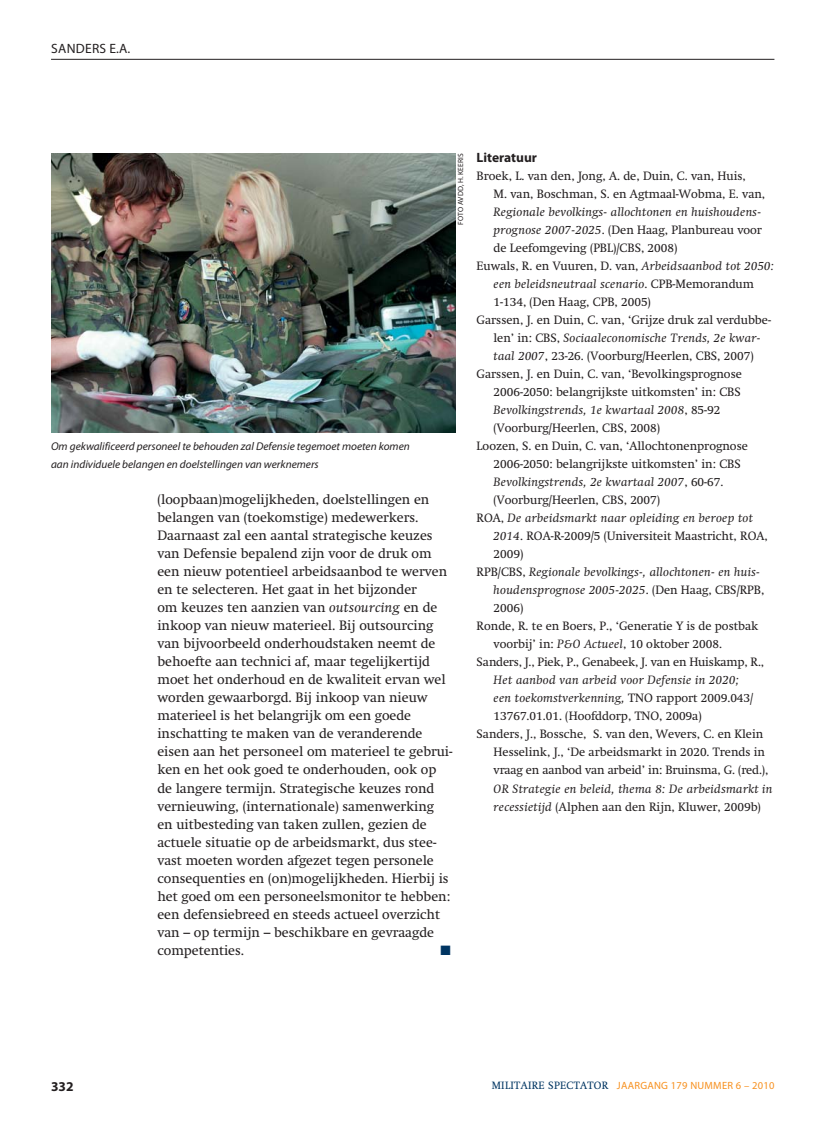
<style>
.page{position:relative;width:817px;height:1136px;background:#fff}
.page>*{position:absolute;margin:0;border:0;box-sizing:border-box;transform-origin:0 0}
.t1{font:13.5px/18px "Swift";color:#231f20}
.t2{font:700 13.5px "Myriad Pro";color:#231f20}
.t3{font:13.5px "Myriad Pro";letter-spacing:.02em;color:#231f20}
.t4{font:13.5px "Zapf Dingbats";color:#003562}
.t5{font:12px/18px "Swift";color:#231f20}
.t6{font:italic 12px/18px "Swift";letter-spacing:.025em;color:#231f20;scale:1.05 1}
.t7{font:italic 11.25px/18px "Myriad Pro";color:#231f20}
.t8{font:10.5px "Myriad Pro";letter-spacing:.025em;color:#f7901e}
.t9{font:7.5px "Myriad Pro";letter-spacing:.02em;color:#231f20}
.s1{font-style:italic}
.s2{font-style:normal}
.s3{font-family:"Swift";color:#003562}
</style>
<div class="page">
<hr style="left:51px;top:59px;width:723px;height:1px;background:#231f20">
<img style="left:51px;top:153px;width:404px;height:279px">
<p class="t3" style="left:51px;top:40px;width:80px">SANDERS E.A.</p>
<p class="t9" style="left:456px;top:224px;width:73px;rotate:-90deg">FOTO AVDD, H. KEERIS</p>
<p class="t7" style="left:51px;top:438px;width:360px">Om gekwalificeerd personeel te behouden zal Defensie tegemoet moeten komen aan individuele belangen en doelstellingen van werknemers</p>
<p class="t1" style="left:157px;top:492px;width:296px">(loopbaan)mogelijkheden, doelstellingen en belangen van (toekomstige) medewerkers.<br>Daarnaast zal een aantal strategische keuzes van Defensie bepalend zijn voor de druk om een nieuw potentieel arbeidsaanbod te werven en te selecteren. Het gaat in het bijzonder<br>om keuzes ten aanzien van <span class="s1">outsourcing</span> en de inkoop van nieuw materieel. Bij outsourcing van bijvoorbeeld onderhoudstaken neemt de behoefte aan technici af, maar tegelijkertijd moet het onderhoud en de kwaliteit ervan wel worden gewaarborgd. Bij inkoop van nieuw materieel is het belangrijk om een goede inschatting te maken van de veranderende eisen aan het personeel om materieel te gebrui&shy;ken en het ook goed te onderhouden, ook op de langere termijn. Strategische keuzes rond vernieuwing, (internationale) samenwerking en uitbesteding van taken zullen, gezien de actuele situatie op de arbeidsmarkt, dus stee&shy;vast moeten worden afgezet tegen personele consequenties en (on)mogelijkheden. Hierbij is het goed om een personeelsmonitor te hebben: een defensiebreed en steeds actueel overzicht van – op termijn – beschikbare en gevraagde competenties.</p>
<p class="t4" style="left:440px;top:943px;width:12px">■</p>
<p class="t2" style="left:476px;top:152px;width:62px">Literatuur</p>
<p class="t5" style="left:493px;top:168px;width:273px;text-indent:-17px">Broek, L. van den, Jong, A. de, Duin, C. van, Huis,<br>M. van, Boschman, S. en Agtmaal-Wobma, E. van,</p>
<p class="t6" style="left:493px;top:204px;width:256px">Regionale bevolkings- allochtonen en huishoudens-</p>
<p class="t5" style="left:493px;top:222px;width:270px"><span class="s1">prognose 2007-2025</span>. (Den Haag, Planbureau voor</p>
<p class="t5" style="left:493px;top:240px;width:185px">de Leefomgeving (PBL)/CBS, 2008)</p>
<p class="t5" style="left:476px;top:258px;width:299px">Euwals, R. en Vuuren, D. van, <span class="s1">Arbeidsaanbod tot 2050:</span></p>
<p class="t6" style="left:493px;top:276px;width:249px">een beleidsneutraal scenario<span class="s2">. CPB-Memorandum</span></p>
<p class="t5" style="left:493px;top:294px;width:159px">1-134, (Den Haag, CPB, 2005)</p>
<p class="t5" style="left:476px;top:312px;width:296px">Garssen, J. en Duin, C. van, ‘Grijze druk zal verdubbe-</p>
<p class="t6" style="left:493px;top:330px;width:255px"><span class="s2">len’ in: CBS,</span> Sociaaleconomische Trends, 2e kwar-</p>
<p class="t5" style="left:493px;top:348px;width:261px"><span class="s1">taal 2007</span>, 23-26. (Voorburg/Heerlen, CBS, 2007)</p>
<p class="t5" style="left:476px;top:366px;width:267px">Garssen, J. en Duin, C. van, ‘Bevolkingsprognose</p>
<p class="t5" style="left:493px;top:384px;width:248px">2006-2050: belangrijkste uitkomsten’ in: CBS</p>
<p class="t6" style="left:493px;top:402px;width:217px">Bevolkingstrends, 1e kwartaal 2008<span class="s2">, 85-92</span></p>
<p class="t5" style="left:493px;top:420px;width:168px">(Voorburg/Heerlen, CBS, 2008)</p>
<p class="t5" style="left:476px;top:438px;width:273px">Loozen, S. en Duin, C. van, ‘Allochtonenprognose</p>
<p class="t5" style="left:493px;top:456px;width:248px">2006-2050: belangrijkste uitkomsten’ in: CBS</p>
<p class="t6" style="left:493px;top:474px;width:220px">Bevolkingstrends, 2e kwartaal 2007<span class="s2">, 60-67.</span></p>
<p class="t5" style="left:493px;top:492px;width:168px">(Voorburg/Heerlen, CBS, 2007)</p>
<p class="t6" style="left:476px;top:510px;width:264px"><span class="s2">ROA,</span> De arbeidsmarkt naar opleiding en beroep tot</p>
<p class="t5" style="left:493px;top:528px;width:276px"><span class="s1">2014</span>. ROA-R-2009/5 (Universiteit Maastricht, ROA,</p>
<p class="t5" style="left:493px;top:546px;width:31px">2009)</p>
<p class="t6" style="left:476px;top:564px;width:271px"><span class="s2">RPB/CBS,</span> Regionale bevolkings-, allochtonen- en huis-</p>
<p class="t6" style="left:493px;top:582px;width:259px">houdensprognose 2005-2025<span class="s2">. (Den Haag, CBS/RPB,</span></p>
<p class="t5" style="left:493px;top:600px;width:31px">2006)</p>
<p class="t5" style="left:476px;top:618px;width:283px">Ronde, R. te en Boers, P., ‘Generatie Y is de postbak</p>
<p class="t5" style="left:493px;top:636px;width:230px">voorbij’ in: <span class="s1">P&amp;O Actueel</span>, 10 oktober 2008.</p>
<p class="t5" style="left:476px;top:654px;width:289px">Sanders, J., Piek, P., Genabeek, J. van en Huiskamp, R.,</p>
<p class="t6" style="left:493px;top:672px;width:235px">Het aanbod van arbeid voor Defensie in 2020;</p>
<p class="t6" style="left:493px;top:690px;width:249px">een toekomstverkenning, <span class="s2">TNO rapport 2009.043/</span></p>
<p class="t5" style="left:493px;top:708px;width:209px">13767.01.01. (Hoofddorp, TNO, 2009a)</p>
<p class="t5" style="left:476px;top:726px;width:288px">Sanders, J., Bossche, S. van den, Wevers, C. en Klein</p>
<p class="t5" style="left:493px;top:744px;width:273px">Hesselink, J., ‘De arbeidsmarkt in 2020. Trends in</p>
<p class="t5" style="left:493px;top:762px;width:276px">vraag en aanbod van arbeid’ in: Bruinsma, G. (red.),</p>
<p class="t6" style="left:493px;top:780px;width:267px">OR Strategie en beleid, thema 8: De arbeidsmarkt in recessietijd <span class="s2">(Alphen aan den Rijn, Kluwer, 2009b)</span></p>
<p class="t2" style="left:51px;top:1081px;width:24px">332</p>
<p class="t8" style="left:491px;top:1078px;width:284px"><span class="s3">MILITAIRE SPECTATOR</span> JAARGANG 179 NUMMER 6 – 2010</p>
</div>
